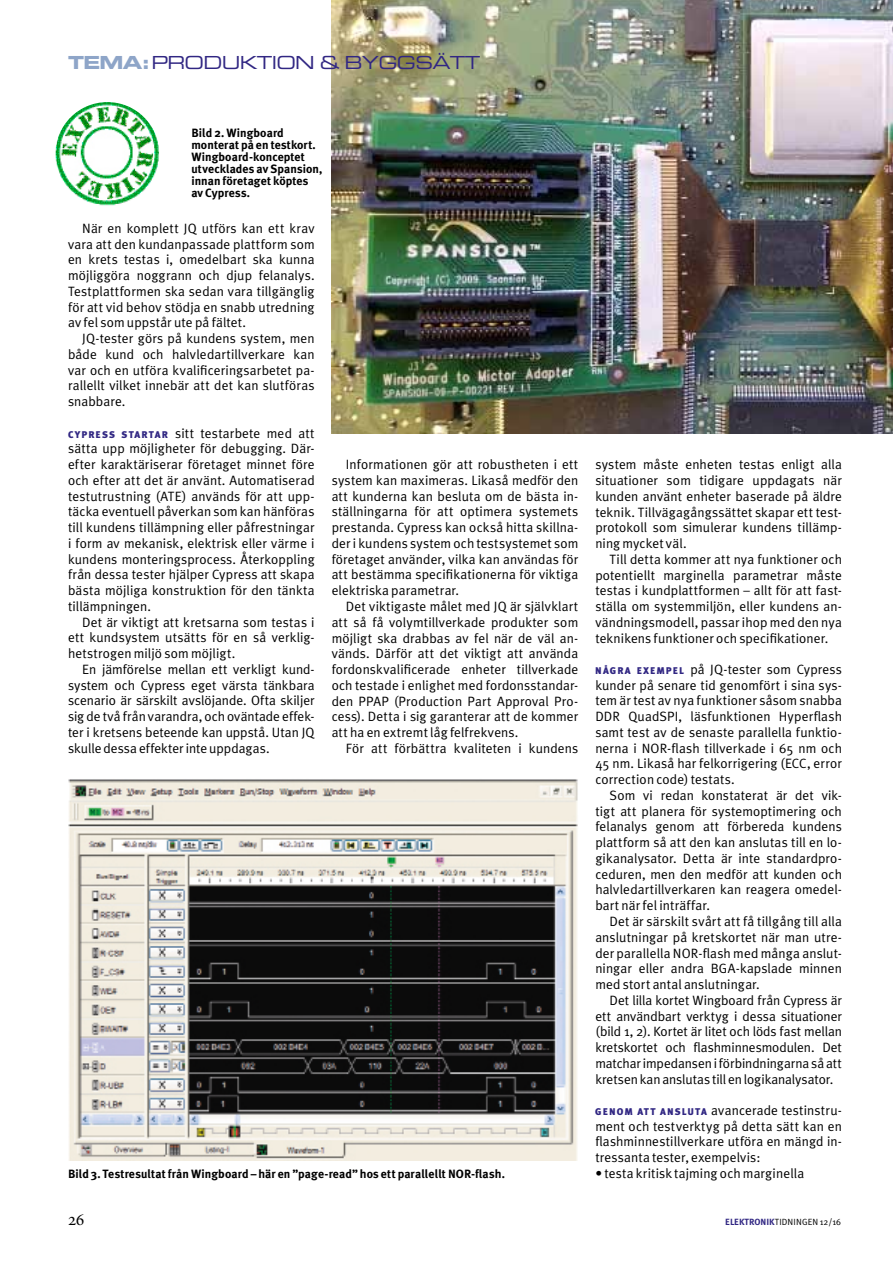
<style>
.page{position:relative;width:893px;height:1263px;background:#fff}
.page>*{position:absolute;margin:0;border:0;box-sizing:border-box;transform-origin:0 0}
.t1{font:18px "Eurostile Extended Two";letter-spacing:-.04em;color:#312783}
.t2{font:13.5px/15.8px "Meta Plus Normal";letter-spacing:.01em;color:#000;text-align:justify}
.t3{font:700 12px/12px "Meta Plus";letter-spacing:.01em;color:#000}
.t4{font:9px "Meta Plus Normal";letter-spacing:.01em;color:#000}
.s1{font-family:"Eurostile Bold Extended Two";color:#8ea5c8}
.s2{font-family:"Meta Plus";font-weight:900;font-size:9.75px;color:#312783}
.s3{font-family:"Meta Plus";font-weight:700;color:#312783}
</style>
<div class="page">
<img style="left:55px;top:102px;width:104px;height:104px;border-radius:52px">
<img style="left:68px;top:779px;width:510px;height:381px">
<img style="left:332px;top:0;width:561px;height:434px">
<h1 class="t1" style="left:68px;top:51px;width:414px"><span class="s1">TEMA:</span>PRODUKTION &amp; BYGGSÄTT</h1>
<p class="t3" style="left:191px;top:127px;width:133px">Bild 2. Wingboard monterat på en testkort.<br>Wingboard-konceptet utvecklades av Spansion, innan företaget köptes av Cypress.</p>
<p class="t2" style="left:68px;top:220px;width:248px;text-indent:14px">När en komplett JQ utförs kan ett krav vara att den kundanpassade plattform som en krets testas i, omedelbart ska kunna möjliggöra noggrann och djup felanalys.<br>Testplattformen ska sedan vara tillgänglig för att vid behov stödja en snabb utredning av fel som uppstår ute på fältet.</p>
<p class="t2" style="left:68px;top:330px;width:248px;text-indent:14px">JQ-tester görs på kundens system, men både kund och halvledartillverkare kan var och en utföra kvalificeringsarbetet pa&shy;rallellt vilket innebär att det kan slutföras snabbare.</p>
<p class="t2" style="left:68px;top:425px;width:248px"><span class="s2">C YPRESS STARTAR</span> sitt testarbete med att sätta upp möjligheter för debugging. Där&shy;efter karaktäriserar företaget minnet före och efter att det är använt. Automatiserad testutrustning (ATE) används för att upp&shy;täcka eventuell påverkan som kan hänföras till kundens tillämpning eller påfrestningar i form av mekanisk, elektrisk eller värme i kundens monteringsprocess. Återkoppling från dessa tester hjälper Cypress att skapa bästa möjliga konstruktion för den tänkta tillämpningen.</p>
<p class="t2" style="left:68px;top:614px;width:248px;text-indent:14px">Det är viktigt att kretsarna som testas i ett kundsystem utsätts för en så verklig&shy;hetstrogen miljö som möjligt.</p>
<p class="t2" style="left:68px;top:661px;width:248px;text-indent:14px">En jämförelse mellan ett verkligt kund&shy;system och Cypress eget värsta tänkbara scenario är särskilt avslöjande. Ofta skiljer sig de två från varandra, och oväntade effek&shy;ter i kretsens beteende kan uppstå. Utan JQ skulle dessa effekter inte uppdagas.</p>
<p class="t2" style="left:332px;top:456px;width:248px;text-indent:14px">Informationen gör att robustheten i ett system kan maximeras. Likaså medför den att kunderna kan besluta om de bästa in&shy;ställningarna för att optimera systemets prestanda. Cypress kan också hitta skillna&shy;der i kundens system och testsystemet som företaget använder, vilka kan användas för att bestämma specifikationerna för viktiga elektriska parametrar.</p>
<p class="t2" style="left:332px;top:598px;width:248px;text-indent:14px">Det viktigaste målet med JQ är självklart att så få volymtillverkade produkter som möjligt ska drabbas av fel när de väl an&shy;vänds. Därför att det viktigt att använda fordonskvalificerade enheter tillverkade och testade i enlighet med fordonsstandar&shy;den PPAP (Production Part Approval Pro&shy;cess). Detta i sig garanterar att de kommer att ha en extremt låg felfrekvens.</p>
<p class="t2" style="left:346px;top:740px;width:234px">För att förbättra kvaliteten i kundens</p>
<p class="t3" style="left:68px;top:1168px;width:438px">Bild 3. Testresultat från Wingboard – här en ”page-read” hos ett parallellt NOR-flash.</p>
<p class="t2" style="left:595px;top:457px;width:248px">system måste enheten testas enligt alla situationer som tidigare uppdagats när kunden använt enheter baserade på äldre teknik. Tillvägagångssättet skapar ett test&shy;protokoll som simulerar kundens tillämp&shy;ning mycket väl.</p>
<p class="t2" style="left:595px;top:551px;width:248px;text-indent:14px">Till detta kommer att nya funktioner och potentiellt marginella parametrar måste testas i kundplattformen – allt för att fast&shy;ställa om systemmiljön, eller kundens an&shy;vändningsmodell, passar ihop med den nya teknikens funktioner och specifikationer.</p>
<p class="t2" style="left:595px;top:661px;width:248px"><span class="s2">N ÅGR A E XEM PEL</span> på JQ-tester som Cypress kunder på senare tid genomfört i sina sys&shy;tem är test av nya funktioner såsom snabba DDR QuadSPI, läsfunktionen Hyperflash samt test av de senaste parallella funktio&shy;nerna i NOR-flash tillverkade i 65 nm och 45 nm. Likaså har felkorrigering (ECC, error correction code) testats.</p>
<p class="t2" style="left:595px;top:787px;width:248px;text-indent:14px">Som vi redan konstaterat är det vik&shy;tigt att planera för systemoptimering och felanalys genom att förbereda kundens plattform så att den kan anslutas till en lo&shy;gikanalysator. Detta är inte standardpro&shy;ceduren, men den medför att kunden och halvledartillverkaren kan reagera omedel&shy;bart när fel inträffar.</p>
<p class="t2" style="left:595px;top:913px;width:248px;text-indent:14px">Det är särskilt svårt att få tillgång till alla anslutningar på kretskortet när man utre&shy;der parallella NOR-flash med många anslut&shy;ningar eller andra BGA-kapslade minnen med stort antal anslutningar.</p>
<p class="t2" style="left:595px;top:992px;width:248px;text-indent:14px">Det lilla kortet Wingboard från Cypress är ett användbart verktyg i dessa situationer (bild 1, 2). Kortet är litet och löds fast mellan kretskortet och flashminnesmodulen. Det matchar impedansen i förbindningarna så att kretsen kan anslutas till en logikanalysator.</p>
<p class="t2" style="left:595px;top:1102px;width:248px"><span class="s2">G ENOM AT T ANSLUTA</span> avancerade testinstru&shy;ment och testverktyg på detta sätt kan en flashminnestillverkare utföra en mängd in&shy;tressanta tester, exempelvis:</p>
<p class="t2" style="left:595px;top:1165px;width:210px">• testa kritisk tajming och marginella</p>
<p class="t4" style="left:725px;top:1216px;width:117px"><span class="s3">ELEKTRONIK</span>TIDNINGEN 12/16</p>
</div>
